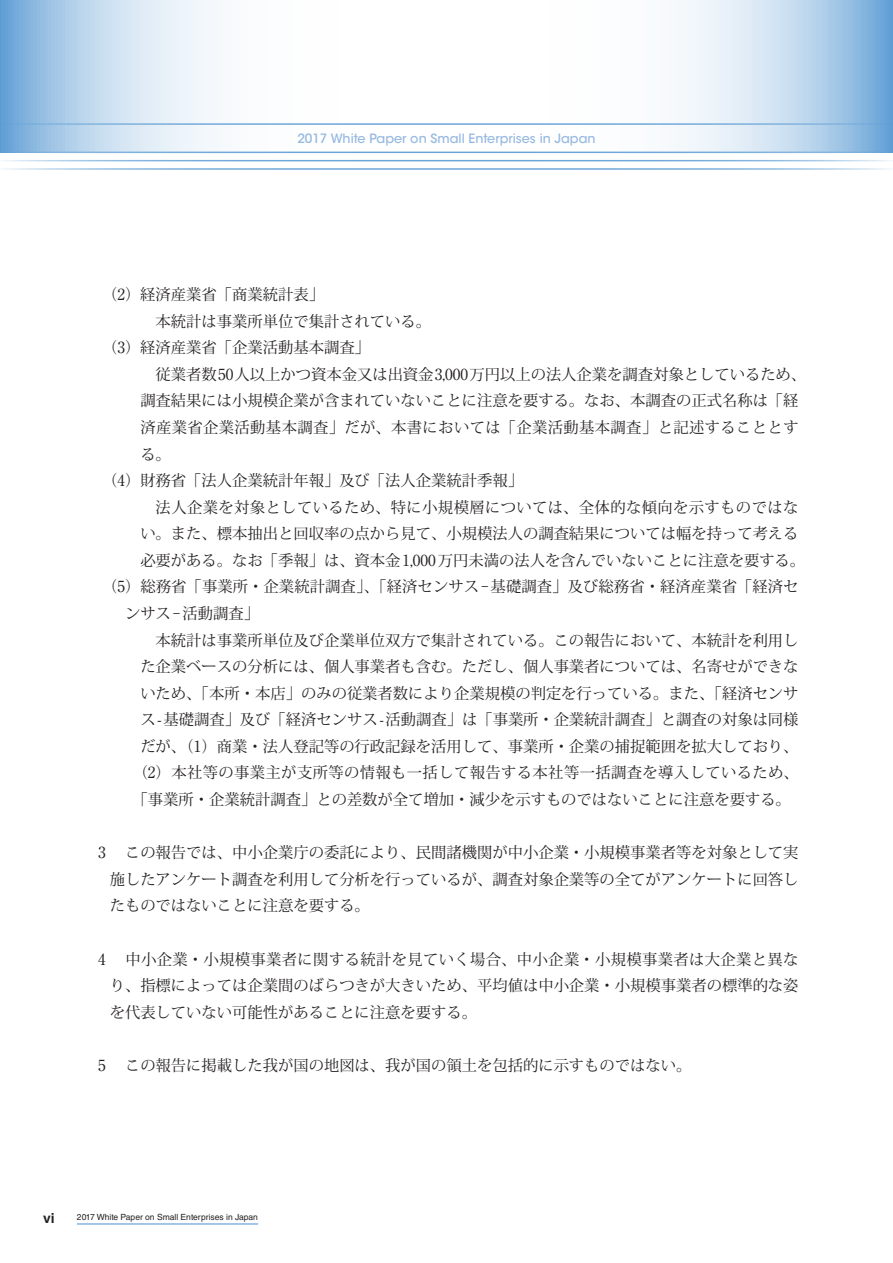
<style>
.page{position:relative;width:893px;height:1263px;background:#fff}
.page>*{position:absolute;margin:0;border:0;box-sizing:border-box;transform-origin:0 0}
.t1{font:15.3px/26.5px "Koz Min Pro";color:#231f20;text-align:justify}
.t2{font:15.3px "Koz Min Pro";letter-spacing:.025em;color:#231f20}
.t3{font:700 13.8px "Helvetica LT Std";color:#231f20}
.t4{font:500 12.75px "ITC Avant Garde Std";color:#97b9e1}
.t5{font:8.55px "Helvetica LT Std";color:#231f20}
.s1{font-family:"Ryumin Pro"}
</style>
<div class="page">
<svg style="left:0;top:0;width:893px;height:152px"></svg>
<hr style="left:0;top:123px;width:892px;height:2px;background:#5296d1">
<hr style="left:0;top:160px;width:893px;height:1px;background:#5296d1">
<hr style="left:0;top:168px;width:893px;height:2px;background:#5296d1">
<hr style="left:0;top:152px;width:893px;height:1px;background:#5296d1">
<hr style="left:77px;top:1223px;width:181px;height:1px;background:#5296d1">
<p class="t4" style="left:297px;top:131px;width:300px">2017 White Paper on Small Enterprises in Japan</p>
<p class="t1" style="left:102px;top:281px;width:223px"><span class="s1">（2）</span>経済産業省<span class="s1">「</span>商業統計表<span class="s1">」</span></p>
<p class="t1" style="left:156px;top:307px;width:277px">本統計は事業所単位で集計されている。</p>
<p class="t1" style="left:102px;top:334px;width:269px"><span class="s1">（3）</span>経済産業省<span class="s1">「</span>企業活動基本調査<span class="s1">」</span></p>
<p class="t1" style="left:156px;top:360px;width:652px">従業者数<span class="s1">50</span>人以上かつ資本金又は出資金<span class="s1">3,000</span>万円以上の法人企業を調査対象としているため、</p>
<p class="t1" style="left:140px;top:387px;width:660px">調査結果には小規模企業が含まれていないことに注意を要する。なお、本調査の正式名称は<span class="s1">「</span>経</p>
<p class="t2" style="left:140px;top:416px;width:660px">済産業省企業活動基本調査<span class="s1">」</span>だが、本書においては<span class="s1">「</span>企業活動基本調査<span class="s1">」</span>と記述することとす</p>
<p class="t1" style="left:140px;top:440px;width:32px">る。</p>
<p class="t1" style="left:102px;top:467px;width:422px"><span class="s1">（4）</span>財務省<span class="s1">「</span>法人企業統計年報<span class="s1">」</span>及び<span class="s1">「</span>法人企業統計季報<span class="s1">」</span></p>
<p class="t2" style="left:156px;top:496px;width:644px">法人企業を対象としているため、特に小規模層については、全体的な傾向を示すものではな</p>
<p class="t1" style="left:140px;top:520px;width:660px">い。また、標本抽出と回収率の点から見て、小規模法人の調査結果については幅を持って考える</p>
<p class="t1" style="left:140px;top:546px;width:666px">必要がある。なお<span class="s1">「</span>季報<span class="s1">」</span>は、資本金<span class="s1">1,000</span>万円未満の法人を含んでいないことに注意を要する。</p>
<p class="t1" style="left:102px;top:573px;width:698px"><span class="s1">（5）</span>総務省<span class="s1">「</span>事業所・企業統計調査<span class="s1">」</span>、<span class="s1">「</span>経済センサス<span class="s1">-</span>基礎調査<span class="s1">」</span>及び総務省・経済産業省<span class="s1">「</span>経済セ</p>
<p class="t1" style="left:125px;top:600px;width:135px">ンサス<span class="s1">-</span>活動調査<span class="s1">」</span></p>
<p class="t1" style="left:156px;top:626px;width:644px">本統計は事業所単位及び企業単位双方で集計されている。この報告において、本統計を利用し</p>
<p class="t1" style="left:140px;top:653px;width:660px">た企業ベースの分析には、個人事業者も含む。ただし、個人事業者については、名寄せができな</p>
<p class="t1" style="left:140px;top:679px;width:660px">いため、<span class="s1">「</span>本所・本店<span class="s1">」</span>のみの従業者数により企業規模の判定を行っている。また、<span class="s1">「</span>経済センサ</p>
<p class="t1" style="left:140px;top:706px;width:660px">ス<span class="s1">-</span>基礎調査<span class="s1">」</span>及び<span class="s1">「</span>経済センサス<span class="s1">-</span>活動調査<span class="s1">」</span>は<span class="s1">「</span>事業所・企業統計調査<span class="s1">」</span>と調査の対象は同様</p>
<p class="t1" style="left:140px;top:732px;width:660px">だが、<span class="s1">（1）</span>商業・法人登記等の行政記録を活用して、事業所・企業の捕捉範囲を拡大しており、</p>
<p class="t2" style="left:133px;top:762px;width:668px"><span class="s1">（2）</span>本社等の事業主が支所等の情報も一括して報告する本社等一括調査を導入しているため、</p>
<p class="t1" style="left:133px;top:786px;width:660px"><span class="s1">「</span>事業所・企業統計調査<span class="s1">」</span>との差数が全て増加・減少を示すものではないことに注意を要する。</p>
<p class="t1" style="left:110px;top:839px;width:690px;text-indent:-11px"><span class="s1">3</span> 　この報告では、中小企業庁の委託により、民間諸機関が中小企業・小規模事業者等を対象として実施したアンケート調査を利用して分析を行っているが、調査対象企業等の全てがアンケートに回答したものではないことに注意を要する。</p>
<p class="t1" style="left:110px;top:945px;width:690px;text-indent:-11px"><span class="s1">4</span> 　中小企業・小規模事業者に関する統計を見ていく場合、中小企業・小規模事業者は大企業と異なり、指標によっては企業間のばらつきが大きいため、平均値は中小企業・小規模事業者の標準的な姿を代表していない可能性があることに注意を要する。</p>
<p class="t1" style="left:98px;top:1051px;width:595px"><span class="s1">5</span> 　この報告に掲載した我が国の地図は、我が国の領土を包括的に示すものではない。</p>
<p class="t3" style="left:43px;top:1209px;width:13px">vi</p>
<p class="t5" style="left:77px;top:1212px;width:183px">2017 White Paper on Small Enterprises in Japan</p>
</div>
